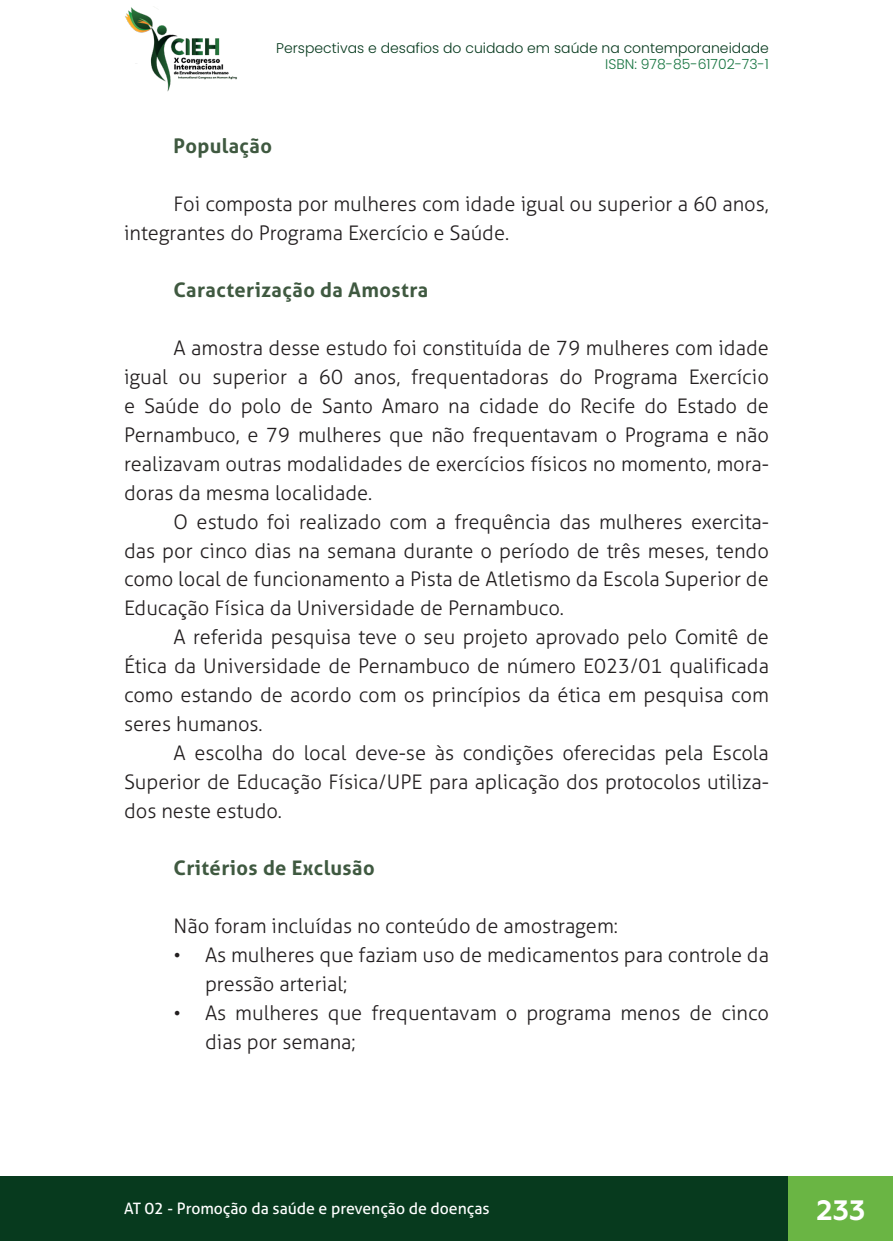
<style>
.page{position:relative;width:893px;height:1241px;background:#fff}
.page>*{position:absolute;margin:0;border:0;box-sizing:border-box;transform-origin:0 0}
.t1{font:700 28px "Geometria";color:#fff}
._8_CORPO{font:300 20.12px/28.9px "Aller";color:#231f20;text-align:justify}
._9_SUBTÍTULO_3{font:700 20.12px "Aller";letter-spacing:.02em;color:#3f5940}
.t2{font:15.75px "Aller";color:#fff}
.t3{font:300 14px "Poppins";color:#073a1e}
.t4{font:300 14px "Poppins";color:#177541}
</style>
<div class="page">
<div style="left:0;top:1176px;width:893px;height:64px;background:#073a1e"></div>
<div style="left:789px;top:1176px;width:104px;height:64px;background:#6ab544"></div>
<img style="left:125px;top:6px;width:112px;height:86px">
<p class="t3" style="left:276px;top:39px;width:494px">Perspectivas e desafios do cuidado em saúde na contemporaneidade</p>
<p class="t4" style="left:605px;top:56px;width:165px">ISBN: 978-85-61702-73-1</p>
<p class="_9_SUBTÍTULO_3" style="left:174px;top:133px;width:100px">População</p>
<p class="_8_CORPO" style="left:124px;top:189px;width:646px;text-indent:50px">Foi composta por mulheres com idade igual ou superior a 60 anos, integrantes do Programa Exercício e Saúde.</p>
<p class="_9_SUBTÍTULO_3" style="left:174px;top:277px;width:256px">Caracterização da Amostra</p>
<p class="_8_CORPO" style="left:124px;top:333px;width:646px;text-indent:50px">A amostra desse estudo foi constituída de 79 mulheres com idade igual ou superior a 60 anos, frequentadoras do Programa Exercício e Saúde do polo de Santo Amaro na cidade do Recife do Estado de Pernambuco, e 79 mulheres que não frequentavam o Programa e não realizavam outras modalidades de exercícios físicos no momento, mora&shy;doras da mesma localidade.</p>
<p class="_8_CORPO" style="left:124px;top:507px;width:646px;text-indent:50px">O estudo foi realizado com a frequência das mulheres exercita&shy;das por cinco dias na semana durante o período de três meses, tendo como local de funcionamento a Pista de Atletismo da Escola Superior de Educação Física da Universidade de Pernambuco.</p>
<p class="_8_CORPO" style="left:124px;top:622px;width:646px;text-indent:50px">A referida pesquisa teve o seu projeto aprovado pelo Comitê de Ética da Universidade de Pernambuco de número E023/01 qualificada como estando de acordo com os princípios da ética em pesquisa com seres humanos.</p>
<p class="_8_CORPO" style="left:124px;top:738px;width:646px;text-indent:50px">A escolha do local deve-se às condições oferecidas pela Escola Superior de Educação Física/UPE para aplicação dos protocolos utiliza&shy;dos neste estudo.</p>
<p class="_9_SUBTÍTULO_3" style="left:174px;top:855px;width:203px">Critérios de Exclusão</p>
<p class="_8_CORPO" style="left:174px;top:911px;width:446px">Não foram incluídas no conteúdo de amostragem:</p>
<p class="_8_CORPO" style="left:205px;top:940px;width:565px;text-indent:-32px">• As mulheres que faziam uso de medicamentos para controle da pressão arterial;</p>
<p class="_8_CORPO" style="left:205px;top:997px;width:565px;text-indent:-32px">• As mulheres que frequentavam o programa menos de cinco dias por semana;</p>
<p class="t2" style="left:124px;top:1198px;width:367px">AT 02 - Promoção da saúde e prevenção de doenças</p>
<h1 class="t1" style="left:817px;top:1192px;width:50px">233</h1>
</div>
